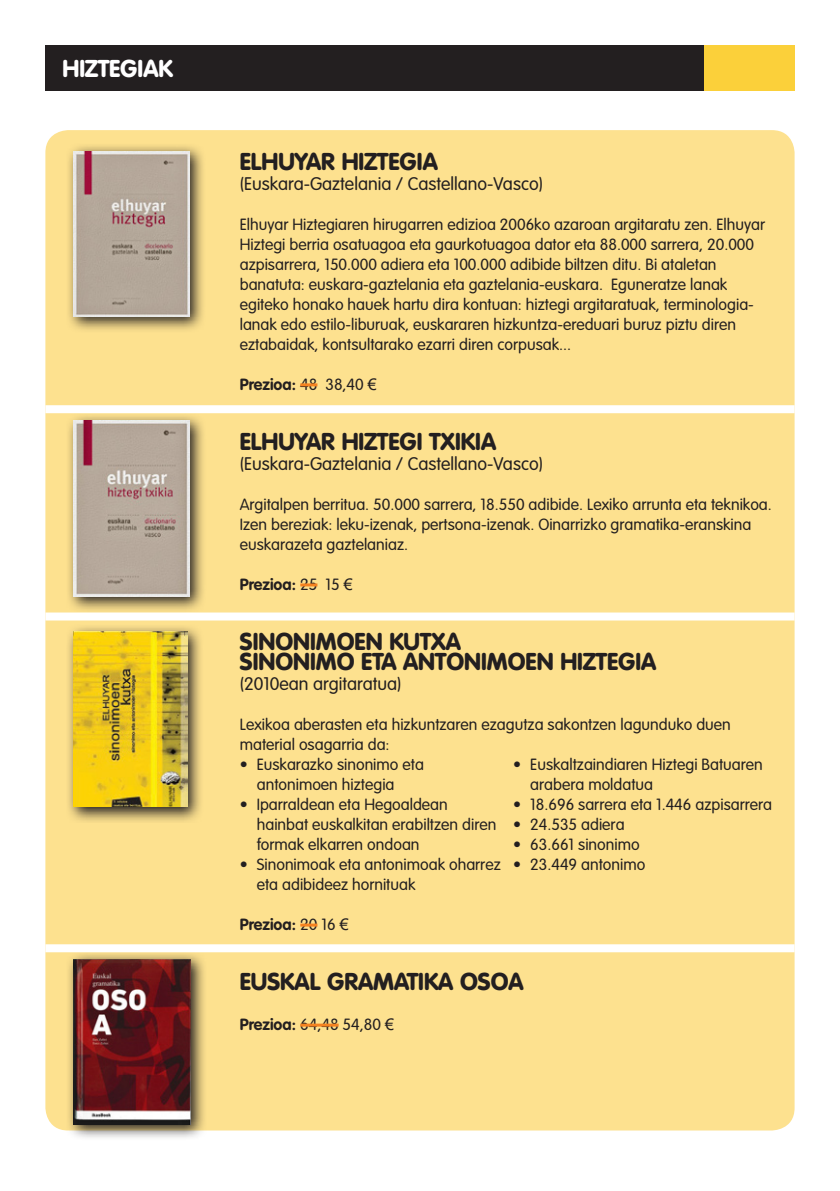
<style>
.page{position:relative;width:840px;height:1191px;background:#fff}
.page>*{position:absolute;margin:0;border:0;box-sizing:border-box;transform-origin:0 0}
.Lehenetsia{font:900 24px "VAG Rounded";color:#231f20}
.t1{font:900 24px "VAG Rounded";color:#fff}
.Lehenetsia-2{font:300 18px "VAG Rounded";color:#231f20}
.Lehenetsia-3{font:300 16px/20px "VAG Rounded";color:#231f20}
.Lehenetsia-4{font:700 16px "VAG Rounded";color:#231f20}
.s1{font-weight:300}
.s2{font-family:"Arial";font-weight:400}
.s3{font-weight:700}
</style>
<div class="page">
<div style="left:45px;top:130px;width:749px;height:1000px;background:#fde18f;border-radius:23px"></div>
<svg style="left:68px;top:146px;width:135px;height:184px;background:#c4b079"></svg>
<img style="left:74px;top:151px;width:115px;height:165px">
<svg style="left:66px;top:413px;width:140px;height:197px"></svg>
<img style="left:74px;top:421px;width:116px;height:175px">
<svg style="left:66px;top:952px;width:141px;height:186px"></svg>
<img style="left:74px;top:959px;width:116px;height:165px">
<hr style="left:300px;top:383px;width:17px;height:3px;background:#f58220">
<hr style="left:300px;top:583px;width:17px;height:3px;background:#f58220">
<hr style="left:300px;top:923px;width:17px;height:3px;background:#f58220">
<hr style="left:300px;top:1023px;width:38px;height:3px;background:#f58220">
<svg style="left:68px;top:627px;width:133px;height:194px"></svg>
<img style="left:74px;top:631px;width:113px;height:176px">
<div style="left:45px;top:405px;width:749px;height:8px;background:#fff"></div>
<div style="left:45px;top:612px;width:749px;height:8px;background:#fff"></div>
<div style="left:45px;top:944px;width:749px;height:8px;background:#fff"></div>
<div style="left:45px;top:45px;width:749px;height:46px;background:#231f20"></div>
<div style="left:703px;top:45px;width:91px;height:46px;background:#fbd03a"></div>
<p class="t1" style="left:62px;top:54px;width:112px">HIZTEGIAK</p>
<p class="Lehenetsia" style="left:240px;top:147px;width:199px">ELHUYAR HIZTEGIA</p>
<p class="Lehenetsia-2" style="left:240px;top:173px;width:304px">(Euskara-Gaztelania / Castellano-Vasco)</p>
<p class="Lehenetsia-3" style="left:240px;top:214px;width:526px">Elhuyar Hiztegiaren hirugarren edizioa 2006ko azaroan argitaratu zen. Elhuyar Hiztegi berria osatuagoa eta gaurkotuagoa dator eta 88.000 sarrera, 20.000 azpisarrera, 150.000 adiera eta 100.000 adibide biltzen ditu. Bi ataletan banatuta: euskara-gaztelania eta gaztelania-euskara. Eguneratze lanak egiteko honako hauek hartu dira kontuan: hiztegi argitaratuak, terminologia&shy;lanak edo estilo-liburuak, euskararen hizkuntza-ereduari buruz piztu diren eztabaidak, kontsultarako ezarri diren corpusak...</p>
<p class="Lehenetsia-4" style="left:240px;top:375px;width:138px">Prezioa: <span class="s1">48 38,40</span> <span class="s2">€</span></p>
<p class="Lehenetsia" style="left:240px;top:427px;width:258px">ELHUYAR HIZTEGI TXIKIA</p>
<p class="Lehenetsia-2" style="left:240px;top:453px;width:304px">(Euskara-Gaztelania / Castellano-Vasco)</p>
<p class="Lehenetsia-3" style="left:240px;top:494px;width:533px">Argitalpen berritua. 50.000 sarrera, 18.550 adibide. Lexiko arrunta eta teknikoa.<br>Izen bereziak: leku-izenak, pertsona-izenak. Oinarrizko gramatika-eranskina euskarazeta gaztelaniaz.</p>
<p class="Lehenetsia-4" style="left:240px;top:575px;width:114px">Prezioa: <span class="s1">25 15</span> <span class="s2">€</span></p>
<p class="Lehenetsia" style="left:240px;top:627px;width:222px">SINONIMOEN KUTXA</p>
<p class="Lehenetsia" style="left:240px;top:647px;width:418px">SINONIMO ETA ANTONIMOEN HIZTEGIA</p>
<p class="Lehenetsia-2" style="left:240px;top:673px;width:163px">(2010ean argitaratua)</p>
<p class="Lehenetsia-3" style="left:240px;top:714px;width:492px">Lexikoa aberasten eta hizkuntzaren ezagutza sakontzen lagunduko duen material osagarria da:</p>
<p class="Lehenetsia-3" style="left:257px;top:754px;width:168px;text-indent:-17px">• Euskarazko sinonimo eta antonimoen hiztegia</p>
<p class="Lehenetsia-3" style="left:257px;top:794px;width:241px;text-indent:-17px">• Iparraldean eta Hegoaldean hainbat euskalkitan erabiltzen diren formak elkarren ondoan</p>
<p class="Lehenetsia-3" style="left:257px;top:854px;width:245px;text-indent:-17px">• Sinonimoak eta antonimoak oharrez eta adibideez hornituak</p>
<p class="Lehenetsia-3" style="left:530px;top:754px;width:234px;text-indent:-17px">• Euskaltzaindiaren Hiztegi Batuaren arabera moldatua</p>
<p class="Lehenetsia-3" style="left:513px;top:794px;width:260px">• 18.696 sarrera eta 1.446 azpisarrera</p>
<p class="Lehenetsia-3" style="left:513px;top:814px;width:113px">• 24.535 adiera</p>
<p class="Lehenetsia-3" style="left:513px;top:834px;width:128px">• 63.661 sinonimo</p>
<p class="Lehenetsia-3" style="left:513px;top:854px;width:133px">• 23.449 antonimo</p>
<p class="Lehenetsia-4" style="left:240px;top:915px;width:110px">Prezioa: <span class="s1">20 16</span> <span class="s2">€</span></p>
<p class="Lehenetsia" style="left:240px;top:967px;width:285px">EUSKAL GRAMATIKA OSOA</p>
<p class="Lehenetsia-3" style="left:240px;top:1014px;width:155px"><span class="s3">Prezioa:</span> 64,48 54,80 <span class="s2">€</span></p>
</div>
